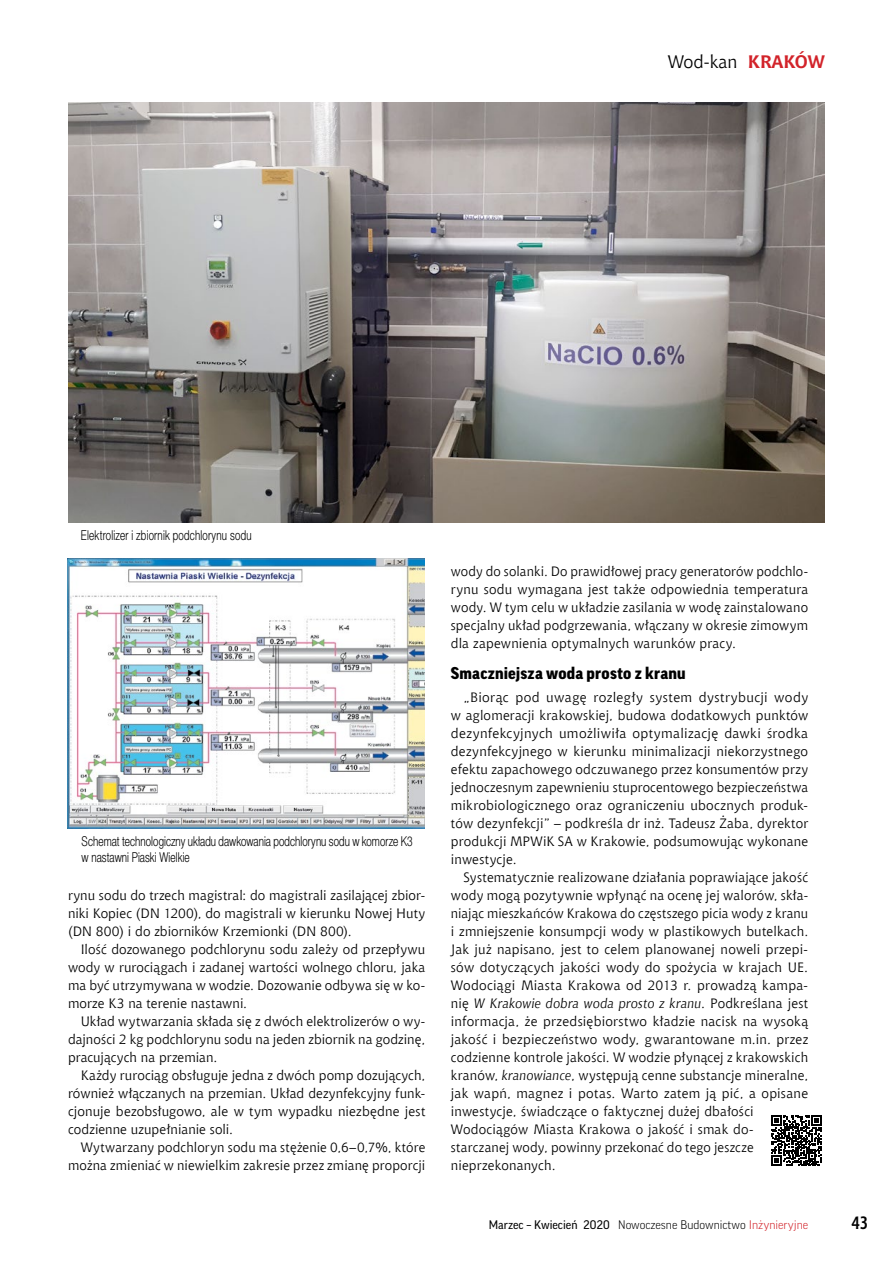
<style>
.page{position:relative;width:893px;height:1263px;background:#fff}
.page>*{position:absolute;margin:0;border:0;box-sizing:border-box;transform-origin:0 0}
.t1{font:18px "Chianti EU";color:#000}
.t2{font:700 18px "Aerton Cnd EFN";color:#000}
.t3{font:900 16.5px "Good Pro";letter-spacing:.015em;color:#000}
.t4{font:13.5px/18px "Chianti EU";letter-spacing:.015em;color:#000;text-align:justify}
.t5{font:13.5px/16.2px "Switzer Cnd EFN Light";letter-spacing:.005em;color:#000;scale:.9 1}
.t6{font:300 12px "Good Pro";color:#000}
.s1{font-weight:700;color:#d2232a}
.s2{font-style:italic}
.s3{font-weight:400}
.s4{color:#d2232a}
</style>
<div class="page">
<svg style="left:771px;top:1115px;width:51px;height:51px"></svg>
<img style="left:68px;top:102px;width:757px;height:420px">
<img style="left:67px;top:558px;width:358px;height:270px">
<h1 class="t1" style="left:668px;top:51px;width:159px">Wod-kan <span class="s1">KRAKÓW</span></h1>
<p class="t5" style="left:81px;top:527px;width:191px">Elektrolizer i zbiornik podchlorynu sodu</p>
<p class="t5" style="left:82px;top:833px;width:369px">Schemat technologiczny układu dawkowania podchlorynu sodu w komorze K3 w nastawni Piaski Wielkie</p>
<p class="t4" style="left:68px;top:886px;width:359px">rynu sodu do trzech magistral: do magistrali zasilającej zbior&shy;niki Kopiec (DN 1200), do magistrali w kierunku Nowej Huty (DN 800) i do zbiorników Krzemionki (DN 800).</p>
<p class="t4" style="left:68px;top:940px;width:359px;text-indent:13px">Ilość dozowanego podchlorynu sodu zależy od przepływu wody w rurociągach i zadanej wartości wolnego chloru, jaka ma być utrzymywana w wodzie. Dozowanie odbywa się w ko&shy;morze K3 na terenie nastawni.</p>
<p class="t4" style="left:68px;top:1012px;width:359px;text-indent:13px">Układ wytwarzania składa się z dwóch elektrolizerów o wy&shy;dajności 2 kg podchlorynu sodu na jeden zbiornik na godzinę, pracujących na przemian.</p>
<p class="t4" style="left:68px;top:1066px;width:359px;text-indent:13px">Każdy rurociąg obsługuje jedna z dwóch pomp dozujących, również włączanych na przemian. Układ dezynfekcyjny funk&shy;cjonuje bezobsługowo, ale w tym wypadku niezbędne jest codzienne uzupełnianie soli.</p>
<p class="t4" style="left:68px;top:1138px;width:359px;text-align:right">Wytwarzany podchloryn sodu ma stężenie 0,6–0,7%, które można zmieniać w niewielkim zakresie przez zmianę proporcji</p>
<p class="t4" style="left:451px;top:562px;width:359px">wody do solanki. Do prawidłowej pracy generatorów podchlo&shy;rynu sodu wymagana jest także odpowiednia temperatura wody. W tym celu w układzie zasilania w wodę zainstalowano specjalny układ podgrzewania, włączany w okresie zimowym dla zapewnienia optymalnych warunków pracy.</p>
<p class="t3" style="left:451px;top:664px;width:236px">Smaczniejsza woda prosto z kranu</p>
<p class="t4" style="left:451px;top:688px;width:359px;text-indent:13px">„Biorąc pod uwagę rozległy system dystrybucji wody w aglomeracji krakowskiej, budowa dodatkowych punktów dezynfekcyjnych umożliwiła optymalizację dawki środka dezynfekcyjnego w kierunku minimalizacji niekorzystnego efektu zapachowego odczuwanego przez konsumentów przy jednoczesnym zapewnieniu stuprocentowego bezpieczeństwa mikrobiologicznego oraz ograniczeniu ubocznych produk&shy;tów dezynfekcji” – podkreśla dr inż. Tadeusz Żaba, dyrektor produkcji MPWiK SA w Krakowie, podsumowując wykonane inwestycje.</p>
<p class="t4" style="left:451px;top:868px;width:359px;text-align:left;text-indent:13px">Systematycznie realizowane działania poprawiające jakość wody mogą pozytywnie wpłynąć na ocenę jej walorów, skła&shy;niając mieszkańców Krakowa do częstszego picia wody z kranu i zmniejszenie konsumpcji wody w plastikowych butelkach.<br>Jak już napisano, jest to celem planowanej noweli przepi&shy;sów dotyczących jakości wody do spożycia w krajach UE.<br>Wodociągi Miasta Krakowa od 2013 r. prowadzą kampa&shy;nię <span class="s2">W Krakowie dobra woda prosto z kranu</span>. Podkreślana jest informacja, że przedsiębiorstwo kładzie nacisk na wysoką jakość i bezpieczeństwo wody, gwarantowane m.in. przez codzienne kontrole jakości. W wodzie płynącej z krakowskich kranów, <span class="s2">kranowiance</span>, występują cenne substancje mineralne, jak wapń, magnez i potas. Warto zatem ją pić, a opisane inwestycje, świadczące o faktycznej dużej dbałości Wodociągów Miasta Krakowa o jakość i smak do&shy;starczanej wody, powinny przekonać do tego jeszcze nieprzekonanych.</p>
<p class="t6" style="left:489px;top:1218px;width:321px"><span class="s3">Marzec – Kwiecień 2020</span> Nowoczesne Budownictwo <span class="s4">Inżynieryjne</span></p>
<h1 class="t2" style="left:851px;top:1212px;width:18px">43</h1>
</div>
